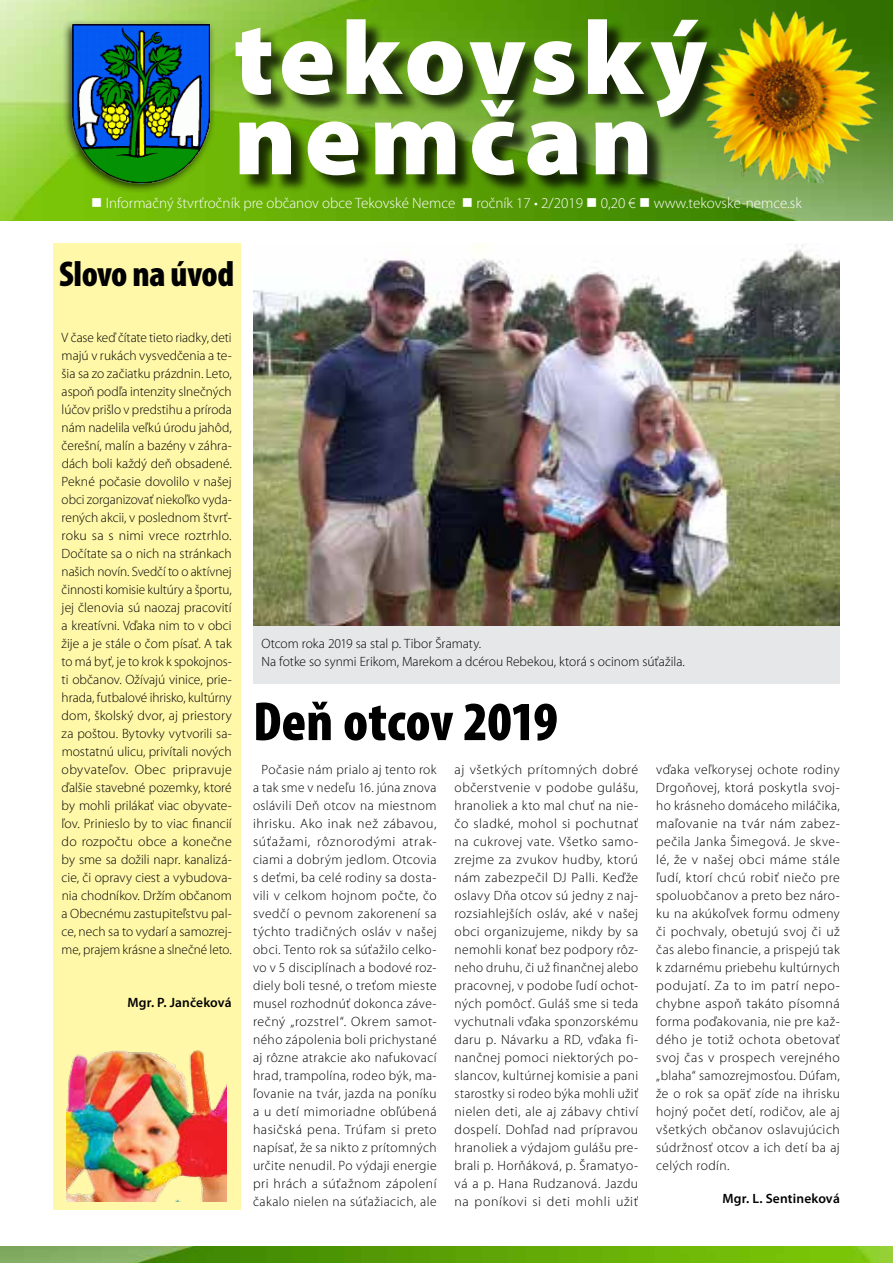
<style>
.page{position:relative;width:893px;height:1263px;background:#fff}
.page>*{position:absolute;margin:0;border:0;box-sizing:border-box;transform-origin:0 0}
.t1{font:900 105px/80.2px "Mini Pro";letter-spacing:.06em;color:#fff}
.t2{font:900 condensed 55.5px "Mini Pro";color:#000}
.t3{font:900 condensed 36px "Mini Pro";letter-spacing:-.01em;color:#000}
.t4{font:300 15px "Mini Pro";color:#fff}
.t5{font:300 13.5px/18px "Mini Pro";letter-spacing:.025em;color:#000;text-align:justify}
.t6{font:300 13.5px/18px "Mini Pro";color:#000}
.t7{font:600 13.5px "Mini Pro";letter-spacing:.015em;color:#000}
</style>
<div class="page">
<img style="left:0;top:0;width:893px;height:220px">
<img style="left:0;top:1247px;width:893px;height:16px">
<div style="left:238px;top:21px;width:487px;height:114px;background:#000;opacity:.75"></div>
<div style="left:62px;top:20px;width:154px;height:174px;background:#000;opacity:.77"></div>
<img style="left:71px;top:23px;width:140px;height:160px">
<div style="left:242px;top:103px;width:424px;height:91px;background:#000;opacity:.75"></div>
<img style="left:678px;top:0;width:215px;height:189px">
<div style="left:53px;top:243px;width:187px;height:967px;background:#fff8a8"></div>
<img style="left:67px;top:1050px;width:159px;height:151px">
<img style="left:253px;top:243px;width:587px;height:383px">
<div style="left:253px;top:626px;width:587px;height:57px;background:#e6e7e8"></div>
<h1 class="t1" style="left:234px;top:19px;width:475px">tekovský nemčan</h1>
<p class="t4" style="left:91px;top:194px;width:712px">■ Informačný štvrťročník pre občanov obce Tekovské Nemce ■ ročník 17 • 2/2019 ■ 0,20 € ■ www.tekovske-nemce.sk</p>
<h3 class="t3" style="left:59px;top:254px;width:176px">Slovo na úvod</h3>
<p class="t5" style="left:62px;top:329px;width:172px">V čase keď čítate tieto riadky, deti majú v rukách vysvedčenia a te&shy;šia sa zo začiatku prázdnin. Leto, aspoň podľa intenzity slnečných lúčov prišlo v predstihu a príroda nám nadelila veľkú úrodu jahôd, čerešní, malín a bazény v záhra&shy;dách boli každý deň obsadené.<br>Pekné počasie dovolilo v našej obci zorganizovať niekoľko vyda&shy;rených akcii, v poslednom štvrť&shy;roku sa s nimi vrece roztrhlo.<br>Dočítate sa o nich na stránkach našich novín. Svedčí to o aktívnej činnosti komisie kultúry a športu, jej členovia sú naozaj pracovití a kreatívni. Vďaka nim to v obci žije a je stále o čom písať. A tak to má byť, je to krok k spokojnos&shy;ti občanov. Ožívajú vinice, prie&shy;hrada, futbalové ihrisko, kultúrny dom, školský dvor, aj priestory za poštou. Bytovky vytvorili sa&shy;mostatnú ulicu, privítali nových obyvateľov. Obec pripravuje ďalšie stavebné pozemky, ktoré by mohli prilákať viac obyvate&shy;ľov. Prinieslo by to viac financií do rozpočtu obce a konečne by sme sa dožili napr. kanalizá&shy;cie, či opravy ciest a vybudova&shy;nia chodníkov. Držím občanom a Obecnému zastupiteľstvu pal&shy;ce, nech sa to vydarí a samozrej&shy;me, prajem krásne a slnečné leto.</p>
<p class="t7" style="left:127px;top:995px;width:106px">Mgr. P. Jančeková</p>
<p class="t6" style="left:261px;top:635px;width:425px">Otcom roka 2019 sa stal p. Tibor Šramaty.<br>Na fotke so synmi Erikom, Marekom a dcérou Rebekou, ktorá s ocinom súťažila.</p>
<h2 class="t2" style="left:253px;top:691px;width:306px">Deň otcov 2019</h2>
<p class="t5" style="left:253px;top:761px;width:185px;text-indent:9px">Počasie nám prialo aj tento rok a tak sme v nedeľu 16. júna znova oslávili Deň otcov na miestnom ihrisku. Ako inak než zábavou, súťažami, rôznorodými atrak&shy;ciami a dobrým jedlom. Otcovia s deťmi, ba celé rodiny sa dosta&shy;vili v celkom hojnom počte, čo svedčí o pevnom zakorenení sa týchto tradičných osláv v našej obci. Tento rok sa súťažilo celko&shy;vo v 5 disciplínach a bodové roz&shy;diely boli tesné, o treťom mieste musel rozhodnúť dokonca záve&shy;rečný „rozstrel“. Okrem samot&shy;ného zápolenia boli prichystané aj rôzne atrakcie ako nafukovací hrad, trampolína, rodeo býk, ma&shy;ľovanie na tvár, jazda na poníku a u detí mimoriadne obľúbená hasičská pena. Trúfam si preto napísať, že sa nikto z prítomných určite nenudil. Po výdaji energie pri hrách a súťažnom zápolení čakalo nielen na súťažiacich, ale</p>
<p class="t5" style="left:455px;top:761px;width:185px">aj všetkých prítomných dobré občerstvenie v podobe gulášu, hranoliek a kto mal chuť na nie&shy;čo sladké, mohol si pochutnať na cukrovej vate. Všetko samo&shy;zrejme za zvukov hudby, ktorú nám zabezpečil DJ Palli. Keďže oslavy Dňa otcov sú jedny z naj&shy;rozsiahlejších osláv, aké v našej obci organizujeme, nikdy by sa nemohli konať bez podpory rôz&shy;neho druhu, či už finančnej alebo pracovnej, v podobe ľudí ochot&shy;ných pomôcť. Guláš sme si teda vychutnali vďaka sponzorskému daru p. Návarku a RD, vďaka fi&shy;nančnej pomoci niektorých po&shy;slancov, kultúrnej komisie a pani starostky si rodeo býka mohli užiť nielen deti, ale aj zábavy chtiví dospelí. Dohľad nad prípravou hranoliek a výdajom gulášu pre&shy;brali p. Horňáková, p. Šramatyo&shy;vá a p. Hana Rudzanová. Jazdu na poníkovi si deti mohli užiť</p>
<p class="t5" style="left:656px;top:761px;width:185px">vďaka veľkorysej ochote rodiny Drgoňovej, ktorá poskytla svoj&shy;ho krásneho domáceho miláčika, maľovanie na tvár nám zabez&shy;pečila Janka Šimegová. Je skve&shy;lé, že v našej obci máme stále ľudí, ktorí chcú robiť niečo pre spoluobčanov a preto bez náro&shy;ku na akúkoľvek formu odmeny či pochvaly, obetujú svoj či už čas alebo financie, a prispejú tak k zdarnému priebehu kultúrnych podujatí. Za to im patrí nepo&shy;chybne aspoň takáto písomná forma poďakovania, nie pre kaž&shy;dého je totiž ochota obetovať svoj čas v prospech verejného „blaha“ samozrejmosťou. Dúfam, že o rok sa opäť zíde na ihrisku hojný počet detí, rodičov, ale aj všetkých občanov oslavujúcich súdržnosť otcov a ich detí ba aj celých rodín.</p>
<p class="t7" style="left:723px;top:1191px;width:119px">Mgr. L. Sentineková</p>
</div>
